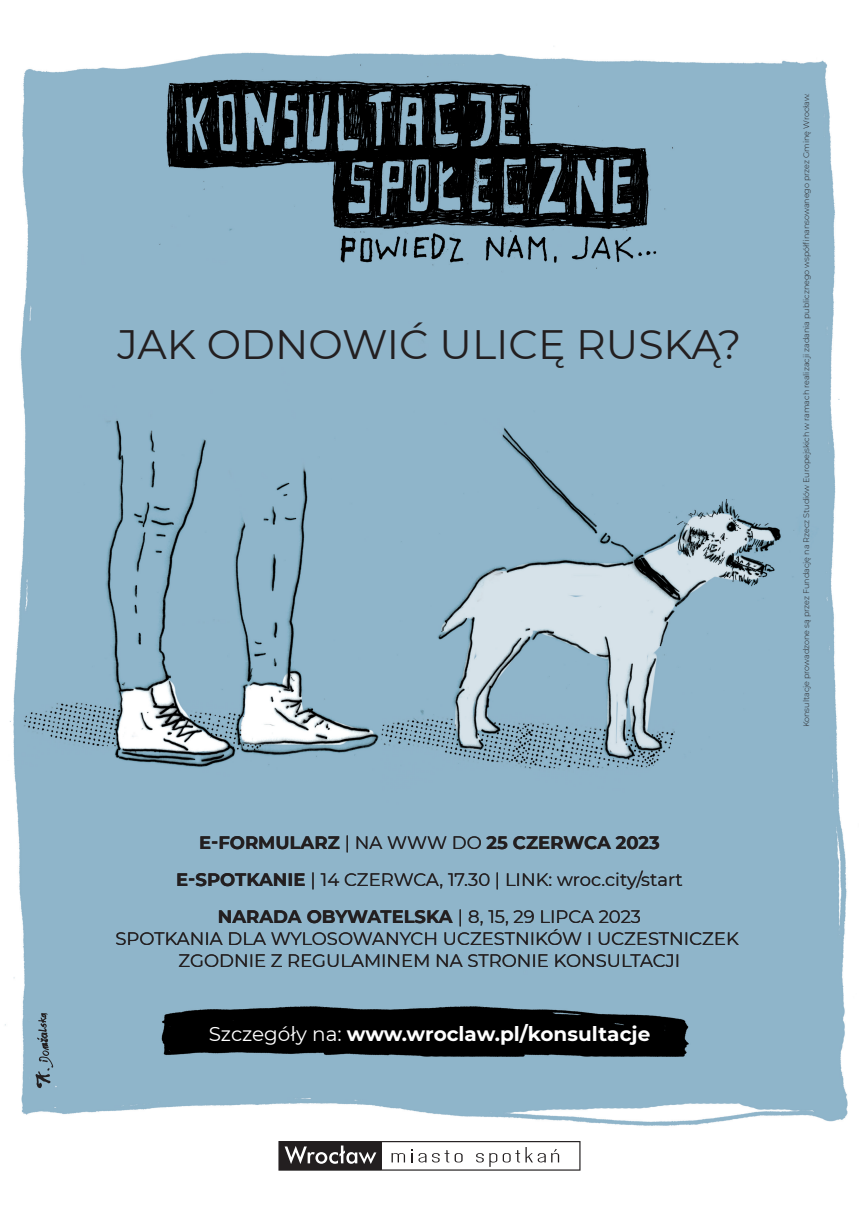
<style>
.page{position:relative;width:859px;height:1208px;background:#fff}
.page>*{position:absolute;margin:0;border:0;box-sizing:border-box;transform-origin:0 0}
.t1{font:41px "Montserrat";color:#231f20}
.t2{font:700 20px "Montserrat";color:#fff}
.t3{font:18px/37px "Montserrat";color:#231f20;text-align:center}
.t4{font:300 8px "Montserrat";color:#231f20}
.s1{font-weight:700}
.s2{font-weight:400}
</style>
<div class="page">
<img style="left:5px;top:46px;width:843px;height:1125px">
<svg style="left:278px;top:1141px;width:302px;height:29px"></svg>
<svg style="left:35px;top:1013px;width:18px;height:75px"></svg>
<h1 class="t1" style="left:118px;top:316px;width:625px">JAK ODNOWIĆ ULICĘ RUSKĄ?</h1>
<p class="t3" style="left:176px;top:823px;width:508px"><span class="s1">E-FORMULARZ</span> | NA WWW DO <span class="s1">25 CZERWCA 2023<br>E-SPOTKANIE</span> | 14 CZERWCA, 17.30 | LINK: wroc.city/start<br><span class="s1">NARADA OBYWATELSKA</span> | 8, 15, 29 LIPCA 2023</p>
<p class="t3" style="left:115px;top:926px;width:625px;line-height:22px">SPOTKANIA DLA WYLOSOWANYCH UCZESTNIKÓW I UCZESTNICZEK<br>ZGODNIE Z REGULAMINEM NA STRONIE KONSULTACJI</p>
<p class="t2" style="left:209px;top:1019px;width:443px"><span class="s2">Szczegóły na:</span> www.wroclaw.pl/konsultacje</p>
<p class="t4" style="left:801px;top:727px;width:636px;rotate:-90deg">Konsultacje prowadzone są przez Fundację na Rzecz Studiów Europejskich w ramach realizacji zadania publicznego współfinansowanego przez Gminę Wrocław.</p>
</div>
